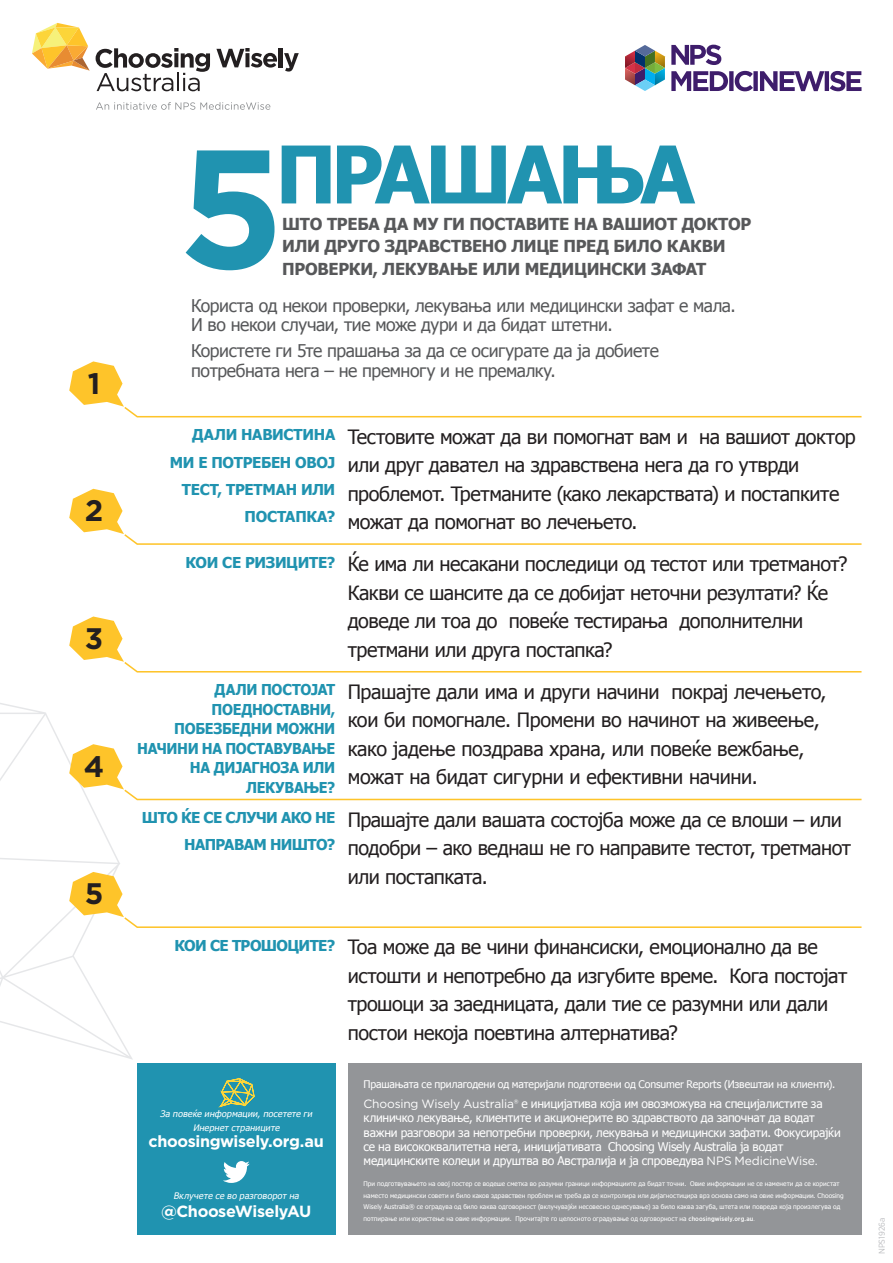
<style>
.page{position:relative;width:893px;height:1263px;background:#fff}
.page>*{position:absolute;margin:0;border:0;box-sizing:border-box;transform-origin:0 0}
.t1{font:700 79.65px "Tahoma";letter-spacing:-.055em;color:#2093b0}
.t2{font:700 29.7px "Gotham";color:#231f20}
.t3{font:19.8px/28.5px "Tahoma";letter-spacing:-.025em;color:#231f20}
.t4{font:17.55px/19.8px "Tahoma";letter-spacing:-.02em;color:#57585a}
.t5{font:700 16.5px/22.5px "Tahoma";letter-spacing:-.015em;color:#57585a}
.t6{font:700 16.2px "Gotham";letter-spacing:-.025em;color:#fff}
.t7{font:700 15px/27.5px "Tahoma";letter-spacing:-.025em;color:#2093b0;text-align:right}
.t8{font:700 15px/19.5px "Tahoma";letter-spacing:-.025em;color:#2093b0;text-align:right;scale:.95 1}
.t9{font:12px/14.2px "Tahoma";letter-spacing:-.015em;color:#fff}
.t10{font:10.5px "Tahoma";letter-spacing:-.015em;color:#fff}
.t11{font:italic 9px/13.5px "Tahoma";color:#fff;text-align:center}
.t12{font:8.55px "Gotham Narrow";color:#bcbdc0}
.t13{font:6.45px/11.6px "Tahoma";letter-spacing:.01em;color:#fff}
.s1{font-family:"Gotham"}
.s2{font-family:"Gotham Narrow";font-weight:500}
.s3{font-family:"Gotham Narrow"}
</style>
<div class="page">
<svg style="left:0;top:703px;width:133px;height:357px"></svg>
<svg style="left:96px;top:48px;width:114px;height:43px"></svg>
<svg style="left:174px;top:53px;width:4px;height:14px"></svg>
<svg style="left:216px;top:48px;width:61px;height:20px"></svg>
<hr style="left:279px;top:48px;width:4px;height:19px;background:#231f20">
<svg style="left:284px;top:53px;width:15px;height:19px"></svg>
<svg style="left:32px;top:23px;width:58px;height:48px"></svg>
<svg style="left:96px;top:102px;width:174px;height:8px"></svg>
<svg style="left:69px;top:872px;width:793px;height:57px"></svg>
<svg style="left:69px;top:744px;width:793px;height:57px"></svg>
<svg style="left:69px;top:616px;width:793px;height:57px"></svg>
<svg style="left:69px;top:489px;width:793px;height:56px"></svg>
<svg style="left:69px;top:361px;width:793px;height:57px"></svg>
<svg style="left:625px;top:45px;width:40px;height:46px"></svg>
<svg style="left:671px;top:45px;width:190px;height:46px"></svg>
<div style="left:137px;top:1063px;width:198px;height:172px;background:#2093b0"></div>
<div style="left:348px;top:1063px;width:513px;height:172px;background:#939598"></div>
<svg style="left:220px;top:1078px;width:34px;height:28px"></svg>
<svg style="left:223px;top:1161px;width:27px;height:22px"></svg>
<svg style="left:186px;top:150px;width:89px;height:120px"></svg>
<p class="t2" style="left:88px;top:364px;width:14px">1</p>
<p class="t2" style="left:85px;top:491px;width:20px">2</p>
<p class="t2" style="left:85px;top:619px;width:20px">3</p>
<p class="t2" style="left:84px;top:746px;width:22px">4</p>
<p class="t2" style="left:85px;top:874px;width:20px">5</p>
<p class="t1" style="left:276px;top:119px;width:421px">ПРАШАЊА</p>
<p class="t5" style="left:282px;top:211px;width:471px">ШТО ТРЕБА ДА МУ ГИ ПОСТАВИТЕ НА ВАШИОТ ДОКТОР<br>ИЛИ ДРУГО ЗДРАВСТВЕНО ЛИЦЕ ПРЕД БИЛО КАКВИ<br>ПРОВЕРКИ, ЛЕКУВАЊЕ ИЛИ МЕДИЦИНСКИ ЗАФАТ</p>
<p class="t4" style="left:191px;top:295px;width:546px">Користа од некои проверки, лекувања или медицински зафат е мала.<br>И во некои случаи, тие може дури и да бидат штетни.</p>
<p class="t4" style="left:191px;top:340px;width:469px">Користете ги 5те прашања за да се осигурате да ја добиете потребната нега – не премногу и не премалку.</p>
<p class="t7" style="left:170px;top:420px;width:167px">ДАЛИ НАВИСТИНА<br>МИ Е ПОТРЕБЕН ОВОЈ<br>ТЕСТ, ТРЕТМАН ИЛИ<br>ПОСТАПКА?</p>
<p class="t7" style="left:186px;top:547px;width:151px">КОИ СЕ РИЗИЦИТЕ?</p>
<p class="t8" style="left:137px;top:679px;width:210px">ДАЛИ ПОСТОЈАТ<br>ПОЕДНОСТАВНИ,<br>ПОБЕЗБЕДНИ МОЖНИ<br>НАЧИНИ НА ПОСТАВУВАЊЕ<br>НА ДИЈАГНОЗА ИЛИ<br>ЛЕКУВАЊЕ?</p>
<p class="t7" style="left:142px;top:803px;width:195px">ШТО ЌЕ СЕ СЛУЧИ АКО НЕ<br>НАПРАВАМ НИШТО?</p>
<p class="t3" style="left:348px;top:421px;width:510px">Тестовите можат да ви помогнат вам и на вашиот доктор или друг давател на здравствена нега да го утврди проблемот. Третманите (како лекарствата) и постапките можат да помогнат во лечењето.</p>
<p class="t3" style="left:348px;top:549px;width:501px">Ќе има ли несакани последици од тестот или третманот?<br>Какви се шансите да се добијат неточни резултати? Ќе доведе ли тоа до повеќе тестирања дополнителни третмани или друга постапка?</p>
<p class="t3" style="left:348px;top:677px;width:480px">Прашајте дали има и други начини покрај лечењето, кои би помогнале. Промени во начинот на живеење, како јадење поздрава храна, или повеќе вежбање, можат на бидат сигурни и ефективни начини.</p>
<p class="t3" style="left:348px;top:804px;width:505px">Прашајте дали вашата состојба може да се влоши – или подобри – ако веднаш не го направите тестот, третманот или постапката.</p>
<p class="t7" style="left:175px;top:931px;width:162px">КОИ СЕ ТРОШОЦИТЕ?</p>
<p class="t3" style="left:348px;top:932px;width:501px">Тоа може да ве чини финансиски, емоционално да ве истошти и непотребно да изгубите време. Кога постојат трошоци за заедницата, дали тие се разумни или дали постои некоја поевтина алтернатива?</p>
<p class="t11" style="left:160px;top:1107px;width:155px">За повеќе информации, посетете ги<br>Инернет страниците</p>
<p class="t6" style="left:149px;top:1131px;width:177px">choosingwisely.org.au</p>
<p class="t11" style="left:174px;top:1188px;width:129px">Вклучете се во разговорот на</p>
<p class="t6" style="left:161px;top:1201px;width:152px">@ChooseWiselyAU</p>
<p class="t10" style="left:364px;top:1077px;width:473px">Прашањата се прилагодени од материјали подготвени од Consumer Reports (Извештаи на клиенти).</p>
<p class="t9" style="left:364px;top:1096px;width:479px"><span class="s1">Choosing Wisely Australia®</span> е иницијатива која им овозможува на специјалистите за клиничко лекување, клиентите и акционерите во здравството да започнат да водат важни разговори за непотребни проверки, лекувања и медицински зафати. Фокусирајќи се на висококвалитетна нега, иницијативата Choosing Wisely Australia ја водат медицинските колеџи и друштва во Австралија и ја спроведува <span class="s1">NPS MedicineWise.</span></p>
<p class="t13" style="left:364px;top:1178px;width:482px">При подготвувањето на овој постер се водеше сметка во разумни граници информациите да бидат точни. Овие информации не се наменети да се користат наместо медицински совети и било каков здравствен проблем не треба да се контролира или дијагностицира врз основа само на овие информации. Choosing Wisely Australia® се оградува од било каква одговорност (вклучувајќи несовесно однесување) за било каква загуба, штета или повреда која произлегува од потпирање или користење на овие информации. Прочитајте го целосното оградување од одговорност на <span class="s2">choosingwisely.org.au</span><span class="s3">.</span></p>
<p class="t12" style="left:877px;top:1254px;width:38px;rotate:-90deg">NPS1926a</p>
</div>
